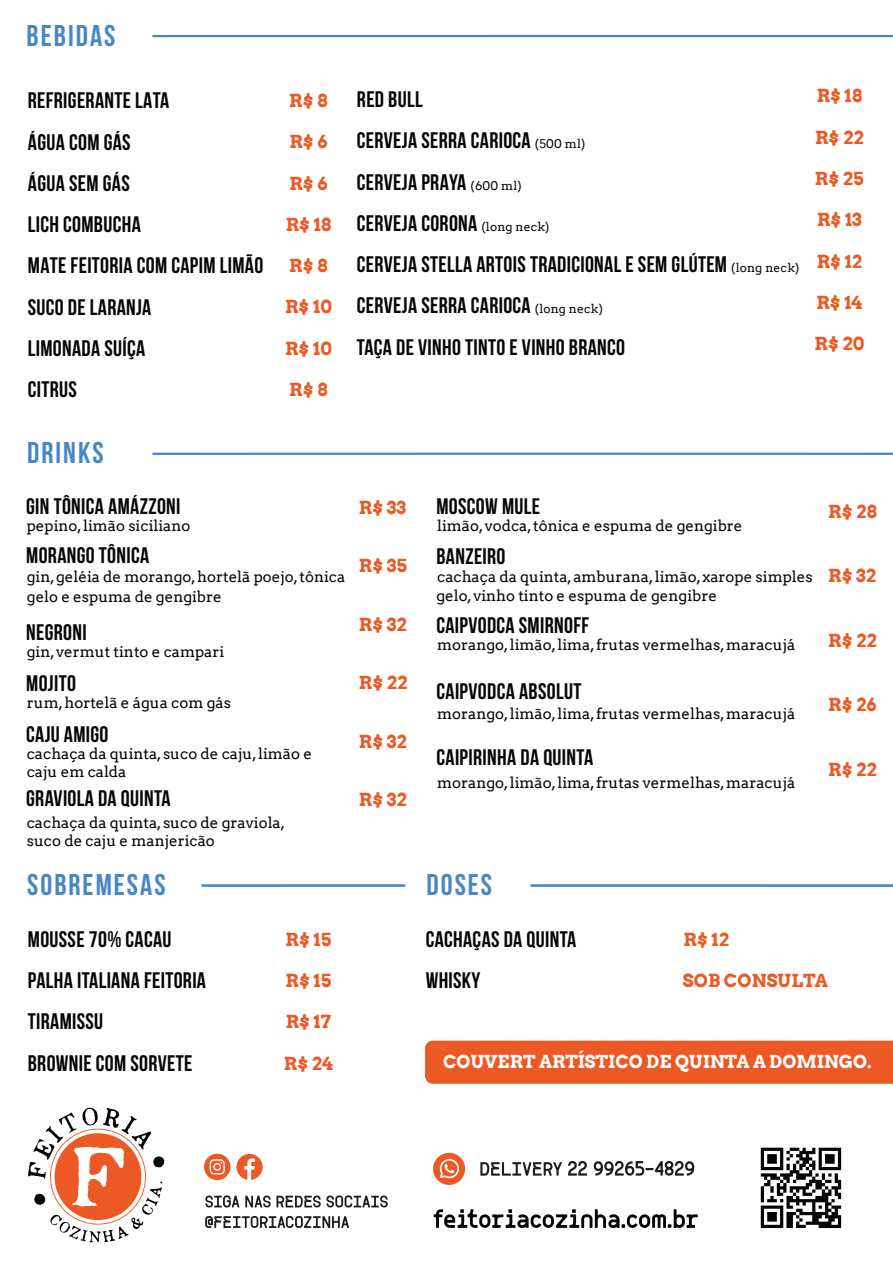
<style>
.page{position:relative;width:893px;height:1263px;background:#fff}
.page>*{position:absolute;margin:0;border:0;box-sizing:border-box;transform-origin:0 0}
.t1{font:700 30px "Bebas Neue";letter-spacing:.065em;color:#4886c6}
.t2{font:700 22.5px/41.2px "Bebas Neue";letter-spacing:.015em;color:#050606}
.t3{font:700 18px "Arvo";color:#ec5925}
.t4{font:700 17.85px "Arvo";color:#fff}
.t5{font:15px/18px "Arvo";color:#050606}
.s1{font-family:"Arvo";font-weight:400;font-size:12px}
</style>
<div class="page">
<svg style="left:28px;top:1107px;width:136px;height:135px"></svg>
<svg style="left:761px;top:1148px;width:80px;height:80px"></svg>
<svg style="left:434px;top:1209px;width:264px;height:19px"></svg>
<svg style="left:205px;top:1195px;width:183px;height:12px"></svg>
<svg style="left:205px;top:1216px;width:144px;height:12px"></svg>
<svg style="left:204px;top:1154px;width:26px;height:26px"></svg>
<svg style="left:236px;top:1154px;width:27px;height:26px"></svg>
<svg style="left:480px;top:1162px;width:82px;height:13px"></svg>
<svg style="left:568px;top:1161px;width:126px;height:15px"></svg>
<svg style="left:433px;top:1153px;width:32px;height:32px"></svg>
<svg style="left:152px;top:34px;width:741px;height:4px"></svg>
<svg style="left:152px;top:452px;width:741px;height:3px"></svg>
<svg style="left:530px;top:884px;width:363px;height:3px"></svg>
<svg style="left:200px;top:884px;width:206px;height:3px"></svg>
<div style="left:425px;top:1041px;width:468px;height:43px;background:#ec5925"></div>
<h1 class="t1" style="left:27px;top:19px;width:90px">BEBIDAS</h1>
<p class="t2" style="left:28px;top:80px;width:237px">REFRIGERANTE LATA<br>ÁGUA COM GÁS<br>ÁGUA SEM GÁS<br>LICH COMBUCHA<br>MATE FEITORIA COM CAPIM LIMÃO<br>SUCO DE LARANJA<br>LIMONADA SUÍÇA<br>CITRUS</p>
<p class="t3" style="left:289px;top:89px;width:40px">R$ 8</p>
<p class="t3" style="left:289px;top:131px;width:40px">R$ 6</p>
<p class="t3" style="left:289px;top:172px;width:40px">R$ 6</p>
<p class="t3" style="left:286px;top:213px;width:47px">R$ 18</p>
<p class="t3" style="left:289px;top:254px;width:40px">R$ 8</p>
<p class="t3" style="left:285px;top:296px;width:48px">R$ 10</p>
<p class="t3" style="left:285px;top:337px;width:48px">R$ 10</p>
<p class="t3" style="left:289px;top:378px;width:40px">R$ 8</p>
<p class="t2" style="left:357px;top:78px;width:444px">RED BULL<br>CERVEJA SERRA CARIOCA <span class="s1">(500 ml)<br></span>CERVEJA PRAYA <span class="s1">(600 ml)<br></span>CERVEJA CORONA <span class="s1">(long neck)<br></span>CERVEJA STELLA ARTOIS TRADICIONAL E SEM GLÚTEM <span class="s1">(long neck)<br></span>CERVEJA SERRA CARIOCA <span class="s1">(long neck)<br></span>TAÇA DE VINHO TINTO E VINHO BRANCO</p>
<p class="t3" style="left:817px;top:85px;width:47px">R$ 18</p>
<p class="t3" style="left:815px;top:126px;width:50px">R$ 22</p>
<p class="t3" style="left:815px;top:167px;width:50px">R$ 25</p>
<p class="t3" style="left:817px;top:208px;width:46px">R$ 13</p>
<p class="t3" style="left:817px;top:250px;width:47px">R$ 12</p>
<p class="t3" style="left:816px;top:291px;width:47px">R$ 14</p>
<p class="t3" style="left:815px;top:332px;width:51px">R$ 20</p>
<h1 class="t1" style="left:27px;top:436px;width:78px">DRINKS</h1>
<p class="t2" style="left:26px;top:485px;width:156px">GIN TÔNICA AMÁZZONI</p>
<p class="t2" style="left:26px;top:535px;width:125px">MORANGO TÔNICA</p>
<p class="t5" style="left:27px;top:517px;width:165px">pepino, limão siciliano</p>
<p class="t5" style="left:27px;top:568px;width:320px">gin, geléia de morango, hortelã poejo, tônica</p>
<p class="t3" style="left:359px;top:496px;width:49px">R$ 33</p>
<p class="t3" style="left:359px;top:554px;width:50px">R$ 35</p>
<p class="t2" style="left:436px;top:485px;width:105px">MOSCOW MULE</p>
<p class="t2" style="left:436px;top:535px;width:71px">BANZEIRO</p>
<p class="t5" style="left:437px;top:517px;width:307px">limão, vodca, tônica e espuma de gengibre</p>
<p class="t5" style="left:437px;top:568px;width:377px">cachaça da quinta, amburana, limão, xarope simples</p>
<p class="t3" style="left:828px;top:500px;width:50px">R$ 28</p>
<p class="t3" style="left:828px;top:564px;width:49px">R$ 32</p>
<p class="t5" style="left:27px;top:587px;width:196px">gelo e espuma de gengibre</p>
<p class="t5" style="left:436px;top:587px;width:282px">gelo, vinho tinto e espuma de gengibre</p>
<p class="t2" style="left:26px;top:611px;width:62px">NEGRONI</p>
<p class="t2" style="left:26px;top:662px;width:51px">MOJITO</p>
<p class="t2" style="left:26px;top:713px;width:84px">CAJU AMIGO</p>
<p class="t5" style="left:27px;top:643px;width:199px">gin, vermut tinto e campari</p>
<p class="t5" style="left:27px;top:694px;width:206px">rum, hortelã e água com gás</p>
<p class="t5" style="left:27px;top:745px;width:287px">cachaça da quinta, suco de caju, limão e caju em calda</p>
<p class="t5" style="left:27px;top:814px;width:260px">cachaça da quinta, suco de graviola, suco de caju e manjericão</p>
<p class="t2" style="left:26px;top:778px;width:146px">GRAVIOLA DA QUINTA</p>
<p class="t3" style="left:359px;top:613px;width:49px">R$ 32</p>
<p class="t3" style="left:359px;top:671px;width:50px">R$ 22</p>
<p class="t3" style="left:359px;top:730px;width:49px">R$ 32</p>
<p class="t3" style="left:359px;top:788px;width:49px">R$ 32</p>
<p class="t2" style="left:436px;top:604px;width:154px">CAIPVODCA SMIRNOFF</p>
<p class="t5" style="left:437px;top:635px;width:360px">morango, limão, lima, frutas vermelhas, maracujá</p>
<p class="t2" style="left:436px;top:670px;width:147px">CAIPVODCA ABSOLUT</p>
<p class="t5" style="left:437px;top:704px;width:360px">morango, limão, lima, frutas vermelhas, maracujá</p>
<p class="t2" style="left:436px;top:736px;width:158px">CAIPIRINHA DA QUINTA</p>
<p class="t5" style="left:437px;top:773px;width:360px">morango, limão, lima, frutas vermelhas, maracujá</p>
<h1 class="t1" style="left:27px;top:868px;width:140px">SOBREMESAS</h1>
<h1 class="t1" style="left:427px;top:868px;width:67px">DOSES</h1>
<p class="t3" style="left:828px;top:629px;width:50px">R$ 22</p>
<p class="t3" style="left:828px;top:693px;width:50px">R$ 26</p>
<p class="t3" style="left:828px;top:758px;width:50px">R$ 22</p>
<p class="t2" style="left:28px;top:918px;width:180px">MOUSSE 70% CACAU<br>PALHA ITALIANA FEITORIA<br>TIRAMISSU<br>BROWNIE COM SORVETE</p>
<p class="t3" style="left:286px;top:928px;width:47px">R$ 15</p>
<p class="t3" style="left:286px;top:969px;width:47px">R$ 15</p>
<p class="t3" style="left:286px;top:1010px;width:47px">R$ 17</p>
<p class="t3" style="left:284px;top:1052px;width:51px">R$ 24</p>
<p class="t2" style="left:426px;top:918px;width:152px">CACHAÇAS DA QUINTA<br>WHISKY</p>
<p class="t3" style="left:683px;top:928px;width:47px">R$ 12</p>
<p class="t3" style="left:683px;top:969px;width:147px">SOB CONSULTA</p>
<p class="t4" style="left:443px;top:1050px;width:430px">COUVERT ARTÍSTICO DE QUINTA A DOMINGO.</p>
</div>
